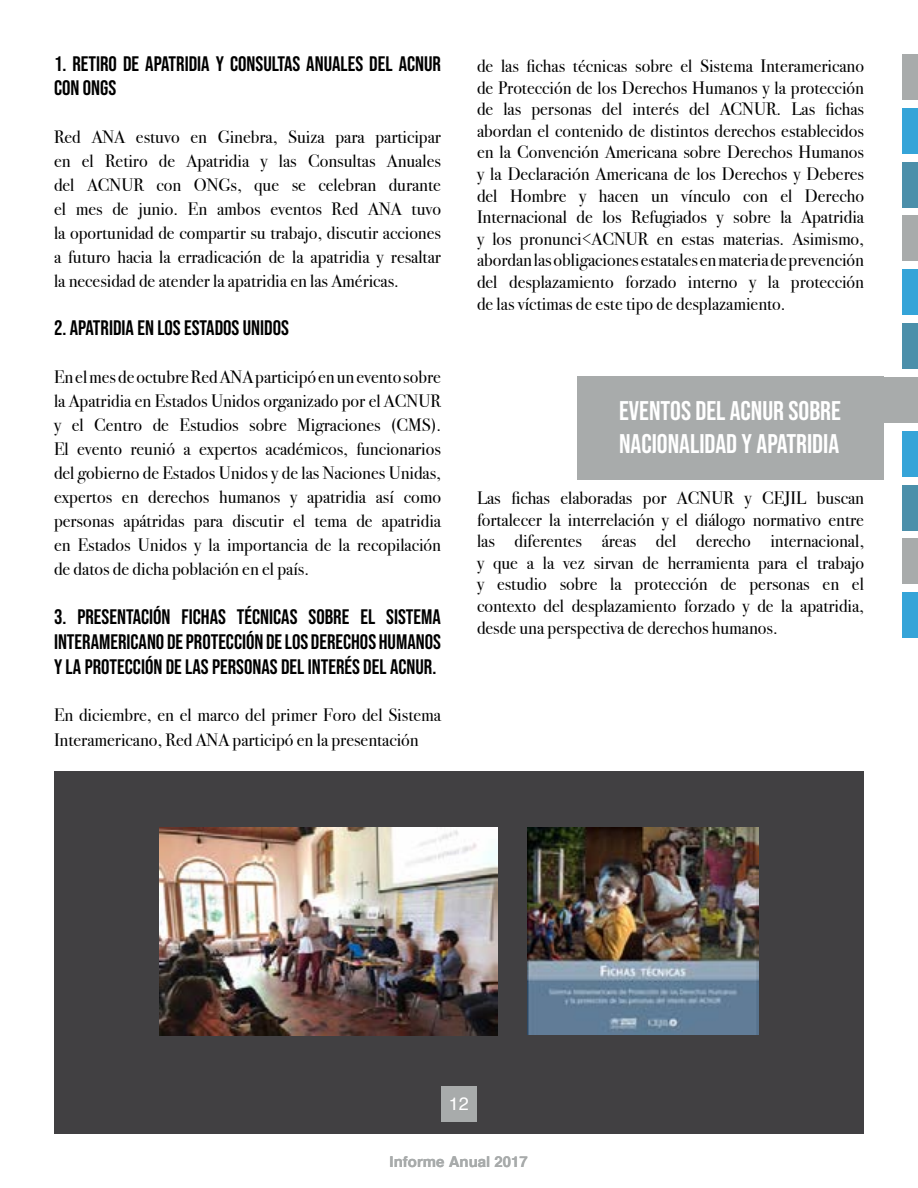
<style>
.page{position:relative;width:918px;height:1188px;background:#fff}
.page>*{position:absolute;margin:0;border:0;box-sizing:border-box;transform-origin:0 0}
.t1{font:27px/32.4px "Bebas Neue";color:#fff}
.t2{font:21px/25.2px "Bebas Neue";color:#000}
.t3{font:18px/21.6px "Bodoni Svty Two ITCTT";color:#000;text-align:justify}
.t4{font:18px "Helvetica";color:#fff}
.t5{font:700 15px "Helvetica";color:#a8abab}
</style>
<div class="page">
<div style="left:54px;top:772px;width:810px;height:362px;background:#414042"></div>
<div style="left:903px;top:108px;width:15px;height:46px;background:#35a4d8"></div>
<div style="left:903px;top:269px;width:15px;height:46px;background:#35a4d8"></div>
<div style="left:903px;top:431px;width:15px;height:46px;background:#35a4d8"></div>
<div style="left:903px;top:592px;width:15px;height:46px;background:#35a4d8"></div>
<div style="left:903px;top:54px;width:15px;height:46px;background:#a8abab"></div>
<div style="left:903px;top:215px;width:15px;height:46px;background:#a8abab"></div>
<div style="left:903px;top:377px;width:15px;height:46px;background:#a8abab"></div>
<div style="left:903px;top:538px;width:15px;height:46px;background:#a8abab"></div>
<div style="left:903px;top:162px;width:15px;height:46px;background:#4b8faa"></div>
<div style="left:903px;top:323px;width:15px;height:46px;background:#4b8faa"></div>
<div style="left:903px;top:485px;width:15px;height:45px;background:#4b8faa"></div>
<div style="left:441px;top:1086px;width:36px;height:36px;background:#a8abab"></div>
<div style="left:577px;top:377px;width:307px;height:103px;background:#a8abab"></div>
<div style="left:883px;top:377px;width:20px;height:46px;background:#a8abab"></div>
<img style="left:160px;top:828px;width:338px;height:207px">
<img style="left:527px;top:828px;width:231px;height:207px">
<p class="t2" style="left:54px;top:51px;width:389px;line-height:24px">1. RETIRO DE APATRIDIA Y CONSULTAS ANUALES DEL ACNUR<br>CON ONGS</p>
<p class="t3" style="left:54px;top:123px;width:389px;line-height:24px">Red ANA estuvo en Ginebra, Suiza para participar en el Retiro de Apatridia y las Consultas Anuales del ACNUR con ONGs, que se celebran durante el mes de junio. En ambos eventos Red ANA tuvo la oportunidad de compartir su trabajo, discutir acciones a futuro hacia la erradicación de la apatridia y resaltar la necesidad de atender la apatridia en las Américas.</p>
<p class="t2" style="left:54px;top:315px;width:236px">2. APATRIDIA EN LOS ESTADOS UNIDOS</p>
<p class="t3" style="left:54px;top:363px;width:389px;line-height:24px">En el mes de octubre Red ANA participó en un evento sobre la Apatridia en Estados Unidos organizado por el ACNUR y el Centro de Estudios sobre Migraciones (CMS).<br>El evento reunió a expertos académicos, funcionarios del gobierno de Estados Unidos y de las Naciones Unidas, expertos en derechos humanos y apatridia así como personas apátridas para discutir el tema de apatridia en Estados Unidos y la importancia de la recopilación de datos de dicha población en el país.</p>
<p class="t2" style="left:54px;top:604px;width:389px;text-align:justify">3. PRESENTACIÓN FICHAS TÉCNICAS SOBRE EL SISTEMA INTERAMERICANO DE PROTECCIÓN DE LOS DERECHOS HUMANOS Y LA PROTECCIÓN DE LAS PERSONAS DEL INTERÉS DEL ACNUR.</p>
<p class="t3" style="left:54px;top:701px;width:389px;line-height:25.2px">En diciembre, en el marco del primer Foro del Sistema<br>Interamericano, Red ANA participó en la presentación</p>
<p class="t3" style="left:477px;top:53px;width:389px">de las fichas técnicas sobre el Sistema Interamericano de Protección de los Derechos Humanos y la protección de las personas del interés del ACNUR. Las fichas abordan el contenido de distintos derechos establecidos en la Convención Americana sobre Derechos Humanos y la Declaración Americana de los Derechos y Deberes del Hombre y hacen un vínculo con el Derecho Internacional de los Refugiados y sobre la Apatridia y los pronunci&lt;ACNUR en estas materias. Asimismo, abordan las obligaciones estatales en materia de prevención del desplazamiento forzado interno y la protección de las víctimas de este tipo de desplazamiento.</p>
<h1 class="t1" style="left:619px;top:395px;width:223px">EVENTOS DEL ACNUR SOBRE<br>NACIONALIDAD Y APATRIDIA</h1>
<p class="t3" style="left:477px;top:485px;width:389px">Las fichas elaboradas por ACNUR y CEJIL buscan fortalecer la interrelación y el diálogo normativo entre las diferentes áreas del derecho internacional, y que a la vez sirvan de herramienta para el trabajo y estudio sobre la protección de personas en el contexto del desplazamiento forzado y de la apatridia, desde una perspectiva de derechos humanos.</p>
<p class="t4" style="left:449px;top:1090px;width:22px">12</p>
<p class="t5" style="left:390px;top:1150px;width:140px">Informe Anual 2017</p>
</div>
